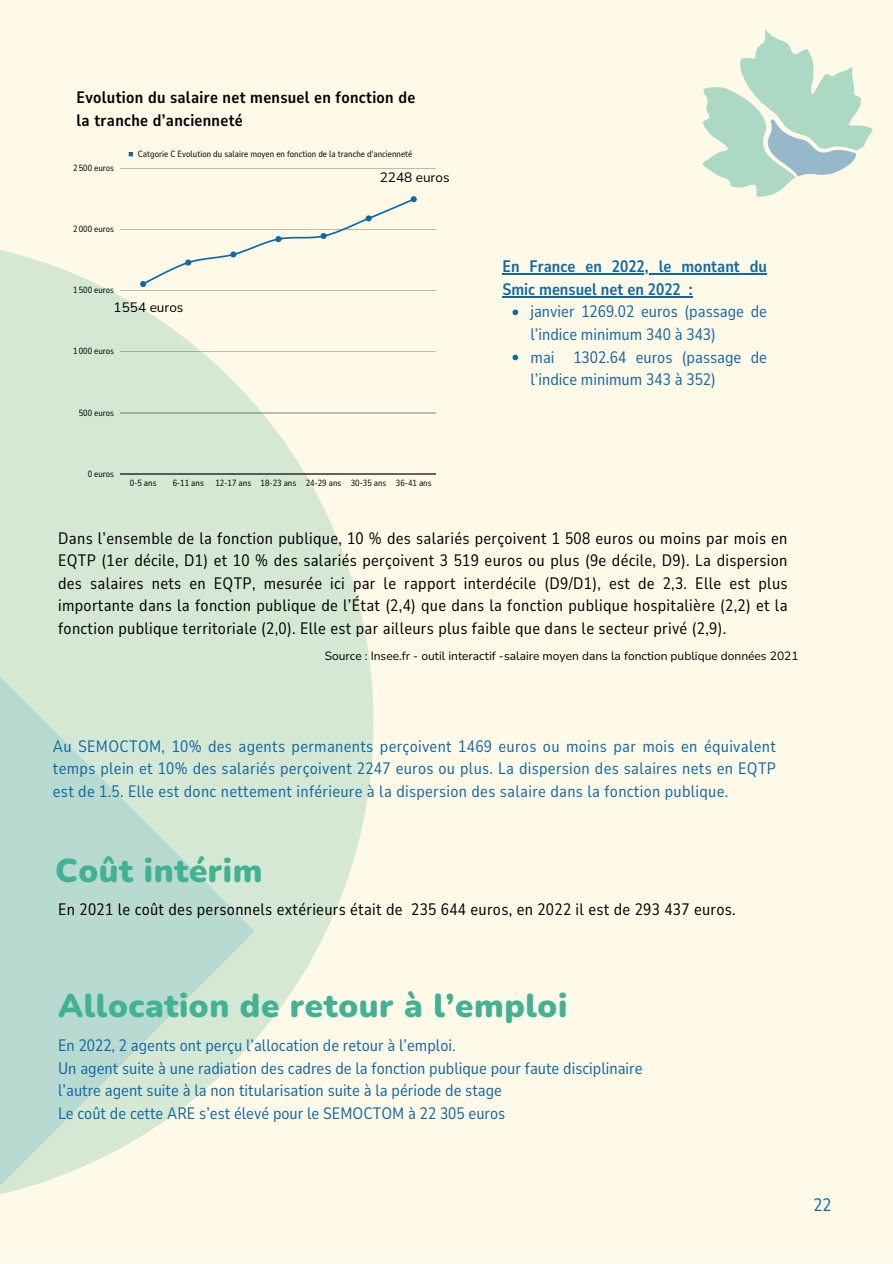
<style>
.page{position:relative;width:893px;height:1264px;background:#fff}
.page>*{position:absolute;margin:0;border:0;box-sizing:border-box;transform-origin:0 0}
.t1{font:900 33px "Nunito";letter-spacing:.02em;color:#42b294}
.t2{font:18px "Nunito Sans 10 pt Condensed";color:#0f69a6}
.t3{font:16.5px/22.5px "Nunito Sans 10 pt Condensed";color:#0f69a6}
.t4{font:16.5px/22.5px "Nunito Sans 10 pt Condensed";letter-spacing:.02em;color:#000;text-align:justify}
.t5{font:700 16.5px/22.5px "Nunito Sans 10 pt Condensed";letter-spacing:.02em;color:#000}
.t6{font:700 16.5px/22.5px "Nunito Sans 10 pt Condensed";color:#0f69a6}
.t7{font:13.5px "Nunito";color:#000}
.t8{font:12px "Nunito";color:#000}
.t9{font:8.85px "Nunito Sans 10 pt Condensed";color:#000}
</style>
<div class="page">
<div style="left:0;top:0;width:892px;height:1262px;background:#fff9e8"></div>
<svg style="left:702px;top:29px;width:171px;height:168px"></svg>
<svg style="left:0;top:250px;width:373px;height:945px;fill:#d4e8d4"></svg>
<svg style="left:129px;top:152px;width:4px;height:4px"></svg>
<hr style="left:121px;top:168px;width:315px;height:1px;background:#000">
<hr style="left:121px;top:229px;width:315px;height:1px;background:#000">
<hr style="left:121px;top:290px;width:315px;height:1px;background:#000">
<hr style="left:121px;top:351px;width:315px;height:1px;background:#000">
<hr style="left:121px;top:413px;width:315px;height:1px;background:#000">
<hr style="left:121px;top:474px;width:315px;height:1px;background:#000">
<svg style="left:140px;top:196px;width:277px;height:91px"></svg>
<hr style="left:502px;top:273px;width:265px;height:1px;background:#0f69a6">
<hr style="left:502px;top:296px;width:178px;height:1px;background:#0f69a6">
<svg style="left:680px;top:296px;width:12px;height:1px"></svg>
<svg style="left:512px;top:309px;width:6px;height:6px"></svg>
<svg style="left:512px;top:354px;width:6px;height:6px"></svg>
<p class="t5" style="left:77px;top:87px;width:340px">Evolution du salaire net mensuel en fonction de la tranche d’ancienneté</p>
<p class="t9" style="left:73px;top:162px;width:42px">2500 euros</p>
<p class="t9" style="left:73px;top:223px;width:42px">2000 euros</p>
<p class="t9" style="left:73px;top:284px;width:42px">1500 euros</p>
<p class="t9" style="left:138px;top:148px;width:276px">Catgorie C Evolution du salaire moyen en fonction de la tranche d'ancienneté</p>
<p class="t7" style="left:379px;top:168px;width:71px">2248 euros</p>
<p class="t7" style="left:114px;top:298px;width:71px">1554 euros</p>
<p class="t9" style="left:73px;top:345px;width:42px">1000 euros</p>
<p class="t9" style="left:79px;top:406px;width:37px">500 euros</p>
<p class="t9" style="left:88px;top:468px;width:28px">0 euros</p>
<p class="t9" style="left:130px;top:477px;width:28px">0-5 ans</p>
<p class="t9" style="left:173px;top:477px;width:33px">6-11 ans</p>
<p class="t9" style="left:215px;top:477px;width:37px">12-17 ans</p>
<p class="t9" style="left:260px;top:477px;width:37px">18-23 ans</p>
<p class="t9" style="left:306px;top:477px;width:37px">24-29 ans</p>
<p class="t9" style="left:351px;top:477px;width:37px">30-35 ans</p>
<p class="t9" style="left:396px;top:477px;width:37px">36-41 ans</p>
<p class="t6" style="left:502px;top:256px;width:266px">En France en 2022, le montant du<br>Smic mensuel net en 2022 :</p>
<p class="t3" style="left:530px;top:301px;width:238px">janvier 1269.02 euros (passage de l’indice minimum 340 à 343)</p>
<p class="t3" style="left:530px;top:346px;width:238px">mai 1302.64 euros (passage de l’indice minimum 343 à 352)</p>
<p class="t4" style="left:58px;top:527px;width:730px">Dans l’ensemble de la fonction publique, 10 % des salariés perçoivent 1 508 euros ou moins par mois en EQTP (1er décile, D1) et 10 % des salariés perçoivent 3 519 euros ou plus (9e décile, D9). La dispersion des salaires nets en EQTP, mesurée ici par le rapport interdécile (D9/D1), est de 2,3. Elle est plus importante dans la fonction publique de l’État (2,4) que dans la fonction publique hospitalière (2,2) et la fonction publique territoriale (2,0). Elle est par ailleurs plus faible que dans le secteur privé (2,9).</p>
<p class="t8" style="left:325px;top:648px;width:475px">Source : Insee.fr - outil interactif -salaire moyen dans la fonction publique données 2021</p>
<p class="t3" style="left:53px;top:735px;width:724px;text-align:justify">Au SEMOCTOM, 10% des agents permanents perçoivent 1469 euros ou moins par mois en équivalent temps plein et 10% des salariés perçoivent 2247 euros ou plus. La dispersion des salaires nets en EQTP est de 1.5. Elle est donc nettement inférieure à la dispersion des salaire dans la fonction publique.</p>
<p class="t1" style="left:55px;top:848px;width:209px">Coût intérim</p>
<p class="t4" style="left:58px;top:898px;width:679px">En 2021 le coût des personnels extérieurs était de 235 644 euros, en 2022 il est de 293 437 euros.</p>
<p class="t1" style="left:58px;top:983px;width:510px">Allocation de retour à l’emploi</p>
<p class="t3" style="left:58px;top:1034px;width:399px">En 2022, 2 agents ont perçu l’allocation de retour à l’emploi.</p>
<p class="t3" style="left:58px;top:1056px;width:586px">Un agent suite à une radiation des cadres de la fonction publique pour faute disciplinaire</p>
<p class="t3" style="left:58px;top:1079px;width:445px">l’autre agent suite à la non titularisation suite à la période de stage</p>
<p class="t3" style="left:58px;top:1101px;width:448px">Le coût de cette ARE s’est élevé pour le SEMOCTOM à 22 305 euros</p>
<p class="t2" style="left:813px;top:1192px;width:20px">22</p>
</div>
